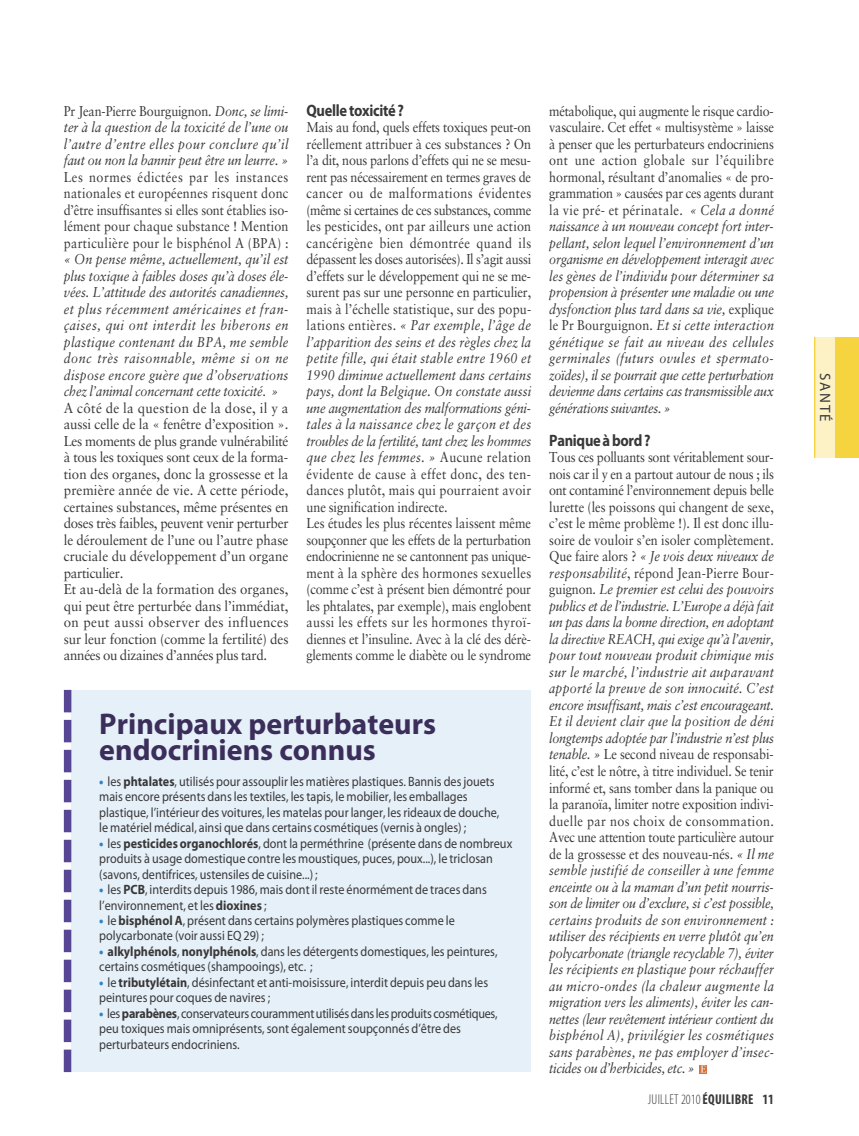
<style>
.page{position:relative;width:859px;height:1136px;background:#fff}
.page>*{position:absolute;margin:0;border:0;box-sizing:border-box;transform-origin:0 0}
.t1{font:700 30px/25.5px "Myriad Pro";color:#3b2e5b}
.t2{font:700 16.5px "Myriad Pro";letter-spacing:-.02em;color:#393839;scale:.88 1}
.t3{font:15px "Myriad Pro";letter-spacing:.12em;color:#38383a}
.t4{font:italic 14.25px/16.5px "Sabon";letter-spacing:-.01em;color:#393839;text-align:justify;scale:.88 1}
.t5{font:14.25px/16.5px "Sabon";letter-spacing:-.005em;color:#393839;text-align:justify;scale:.88 1}
.t6{font:14.25px/16.5px "Sabon";letter-spacing:-.005em;color:#393839;scale:.93 1}
.t7{font:300 condensed 14.25px "Myriad Pro";letter-spacing:.02em;color:#393839;scale:.95 1}
.t8{font:13.5px/15.5px "Myriad Pro";color:#393839;scale:.9 1}
.s1{font-style:normal}
.s2{font-style:italic}
.s3{font-weight:900;color:#2f84c7}
.s4{font-weight:700}
</style>
<div class="page">
<svg style="left:699px;top:1065px;width:8px;height:7px"></svg>
<svg style="left:701px;top:1065px;width:5px;height:7px"></svg>
<div style="left:815px;top:337px;width:44px;height:120px;background:#f6d43f"></div>
<div style="left:815px;top:337px;width:19px;height:120px;background:#fcf2c6"></div>
<hr style="left:814px;top:337px;width:1px;height:120px;background:#f6d43f">
<div style="left:72px;top:690px;width:459px;height:381px;background:#e6f0f8"></div>
<svg style="left:64px;top:712px;width:7px;height:331px"></svg>
<div style="left:64px;top:1049px;width:7px;height:22px;background:#564694"></div>
<div style="left:64px;top:689px;width:7px;height:23px;background:#564694"></div>
<p class="t4" style="left:64px;top:104px;width:257px"><span class="s1">Pr Jean-Pierre Bourguignon.</span> Donc, se limi&shy;ter à la question de la toxicité de l’une ou l’autre d’entre elles pour conclure qu’il faut ou non la bannir peut être un leurre. »</p>
<p class="t5" style="left:64px;top:170px;width:257px">Les normes édictées par les instances nationales et européennes risquent donc d’être insuffisantes si elles sont établies iso&shy;lément pour chaque substance ! Mention particulière pour le bisphénol A (BPA) :</p>
<p class="t4" style="left:64px;top:252px;width:257px">« On pense même, actuellement, qu’il est plus toxique à faibles doses qu’à doses éle&shy;vées. L’attitude des autorités canadiennes, et plus récemment américaines et fran&shy;çaises, qui ont interdit les biberons en plastique contenant du BPA, me semble donc très raisonnable, même si on ne dispose encore guère que d’observations chez l’animal concernant cette toxicité. »</p>
<p class="t6" style="left:64px;top:401px;width:243px">A côté de la question de la dose, il y a aussi celle de la « fenêtre d’exposition ».<br>Les moments de plus grande vulnérabilité à tous les toxiques sont ceux de la forma&shy;tion des organes, donc la grossesse et la première année de vie. A cette période, certaines substances, même présentes en doses très faibles, peuvent venir perturber le déroulement de l’une ou l’autre phase cruciale du développement d’un organe particulier.<br>Et au-delà de la formation des organes, qui peut être perturbée dans l’immédiat, on peut aussi observer des influences sur leur fonction (comme la fertilité) des années ou dizaines d’années plus tard.</p>
<p class="t2" style="left:306px;top:104px;width:112px">Quelle toxicité ?</p>
<p class="t5" style="left:306px;top:120px;width:257px;text-align:left">Mais au fond, quels effets toxiques peut-on réellement attribuer à ces substances ? On l’a dit, nous parlons d’effets qui ne se mesu&shy;rent pas nécessairement en termes graves de cancer ou de malformations évidentes (même si certaines de ces substances, comme les pesticides, ont par ailleurs une action cancérigène bien démontrée quand ils dépassent les doses autorisées). Il s’agit aussi d’effets sur le développement qui ne se me&shy;surent pas sur une personne en particulier, mais à l’échelle statistique, sur des popu&shy;lations entières. <span class="s2">« Par exemple, l’âge de l’apparition des seins et des règles chez la petite fille, qui était stable entre 1960 et 1990 diminue actuellement dans certains pays, dont la Belgique. On constate aussi une augmentation des malformations géni&shy;tales à la naissance chez le garçon et des troubles de la fertilité, tant chez les hommes que chez les femmes. »</span> Aucune relation évidente de cause à effet donc, des ten&shy;dances plutôt, mais qui pourraient avoir une signification indirecte.<br>Les études les plus récentes laissent même soupçonner que les effets de la perturbation endocrinienne ne se cantonnent pas unique&shy;ment à la sphère des hormones sexuelles (comme c’est à présent bien démontré pour les phtalates, par exemple), mais englobent aussi les effets sur les hormones thyroï&shy;diennes et l’insuline. Avec à la clé des dérè&shy;glements comme le diabète ou le syndrome</p>
<h1 class="t1" style="left:99px;top:713px;width:338px">Principaux perturbateurs endocriniens connus</h1>
<p class="t8" style="left:99px;top:774px;width:446px"><span class="s3">•</span> les <span class="s4">phtalates</span>, utilisés pour assouplir les matières plastiques. Bannis des jouets mais encore présents dans les textiles, les tapis, le mobilier, les emballages plastique, l’intérieur des voitures, les matelas pour langer, les rideaux de douche, le matériel médical, ainsi que dans certains cosmétiques (vernis à ongles) ;</p>
<p class="t8" style="left:99px;top:836px;width:460px"><span class="s3">•</span> les <span class="s4">pesticides organochlorés</span>, dont la perméthrine (présente dans de nombreux produits à usage domestique contre les moustiques, puces, poux...), le triclosan (savons, dentifrices, ustensiles de cuisine...) ;</p>
<p class="t8" style="left:99px;top:882px;width:432px"><span class="s3">•</span> les <span class="s4">PCB</span>, interdits depuis 1986, mais dont il reste énormément de traces dans l’environnement, et les <span class="s4">dioxines</span> ;</p>
<p class="t8" style="left:99px;top:913px;width:396px"><span class="s3">•</span> le <span class="s4">bisphénol A</span>, présent dans certains polymères plastiques comme le polycarbonate (voir aussi EQ 29) ;</p>
<p class="t8" style="left:99px;top:944px;width:444px"><span class="s3">•</span> <span class="s4">alkylphénols</span>, <span class="s4">nonylphénols</span>, dans les détergents domestiques, les peintures, certains cosmétiques (shampooings), etc. ;</p>
<p class="t8" style="left:99px;top:975px;width:434px"><span class="s3">•</span> le <span class="s4">tributylétain</span>, désinfectant et anti-moisissure, interdit depuis peu dans les peintures pour coques de navires ;</p>
<p class="t8" style="left:99px;top:1006px;width:444px"><span class="s3">•</span> les <span class="s4">parabènes</span>, conservateurs couramment utilisés dans les produits cosmétiques, peu toxiques mais omniprésents, sont également soupçonnés d’être des perturbateurs endocriniens.</p>
<p class="t4" style="left:549px;top:104px;width:257px"><span class="s1">métabolique, qui augmente le risque cardio&shy;vasculaire. Cet effet « multisystème » laisse à penser que les perturbateurs endocriniens ont une action globale sur l’équilibre hormonal, résultant d’anomalies « de pro&shy;grammation » causées par ces agents durant la vie pré- et périnatale.</span> « Cela a donné naissance à un nouveau concept fort inter&shy;pellant, selon lequel l’environnement d’un organisme en développement interagit avec les gènes de l’individu pour déterminer sa propension à présenter une maladie ou une dysfonction plus tard dans sa vie, <span class="s1">explique le Pr Bourguignon.</span> Et si cette interaction génétique se fait au niveau des cellules germinales (futurs ovules et spermato&shy;zoïdes), il se pourrait que cette perturbation devienne dans certains cas transmissible aux générations suivantes. »</p>
<p class="t2" style="left:549px;top:434px;width:117px">Panique à bord ?</p>
<p class="t4" style="left:549px;top:450px;width:257px"><span class="s1">Tous ces polluants sont véritablement sour&shy;nois car il y en a partout autour de nous ; ils ont contaminé l’environnement depuis belle lurette (les poissons qui changent de sexe, c’est le même problème !). Il est donc illu&shy;soire de vouloir s’en isoler complètement.<br>Que faire alors ?</span> « Je vois deux niveaux de responsabilité<span class="s1">, répond Jean-Pierre Bour&shy;guignon</span>. Le premier est celui des pouvoirs publics et de l’industrie. L’Europe a déjà fait un pas dans la bonne direction, en adoptant la directive REACH, qui exige qu’à l’avenir, pour tout nouveau produit chimique mis sur le marché, l’industrie ait auparavant apporté la preuve de son innocuité. C’est encore insuffisant, mais c’est encourageant.<br>Et il devient clair que la position de déni longtemps adoptée par l’industrie n’est plus tenable. » <span class="s1">Le second niveau de responsabi&shy;lité, c’est le nôtre, à titre individuel. Se tenir informé et, sans tomber dans la panique ou la paranoïa, limiter notre exposition indivi&shy;duelle par nos choix de consommation.<br>Avec une attention toute particulière autour de la grossesse et des nouveau-nés.</span> « Il me semble justifié de conseiller à une femme enceinte ou à la maman d’un petit nourris&shy;son de limiter ou d’exclure, si c’est possible, certains produits de son environnement : utiliser des récipients en verre plutôt qu’en polycarbonate (triangle recyclable 7), éviter les récipients en plastique pour réchauffer au micro-ondes (la chaleur augmente la migration vers les aliments), éviter les can&shy;nettes (leur revêtement intérieur contient du bisphénol A), privilégier les cosmétiques sans parabènes, ne pas employer d’insec&shy;ticides ou d’herbicides, etc. »</p>
<p class="t7" style="left:648px;top:1090px;width:134px">JUILLET 2010 <span class="s4">ÉQUILIBRE 11</span></p>
<p class="t3" style="left:831px;top:373px;width:50px;rotate:90deg">SANTÉ</p>
</div>
